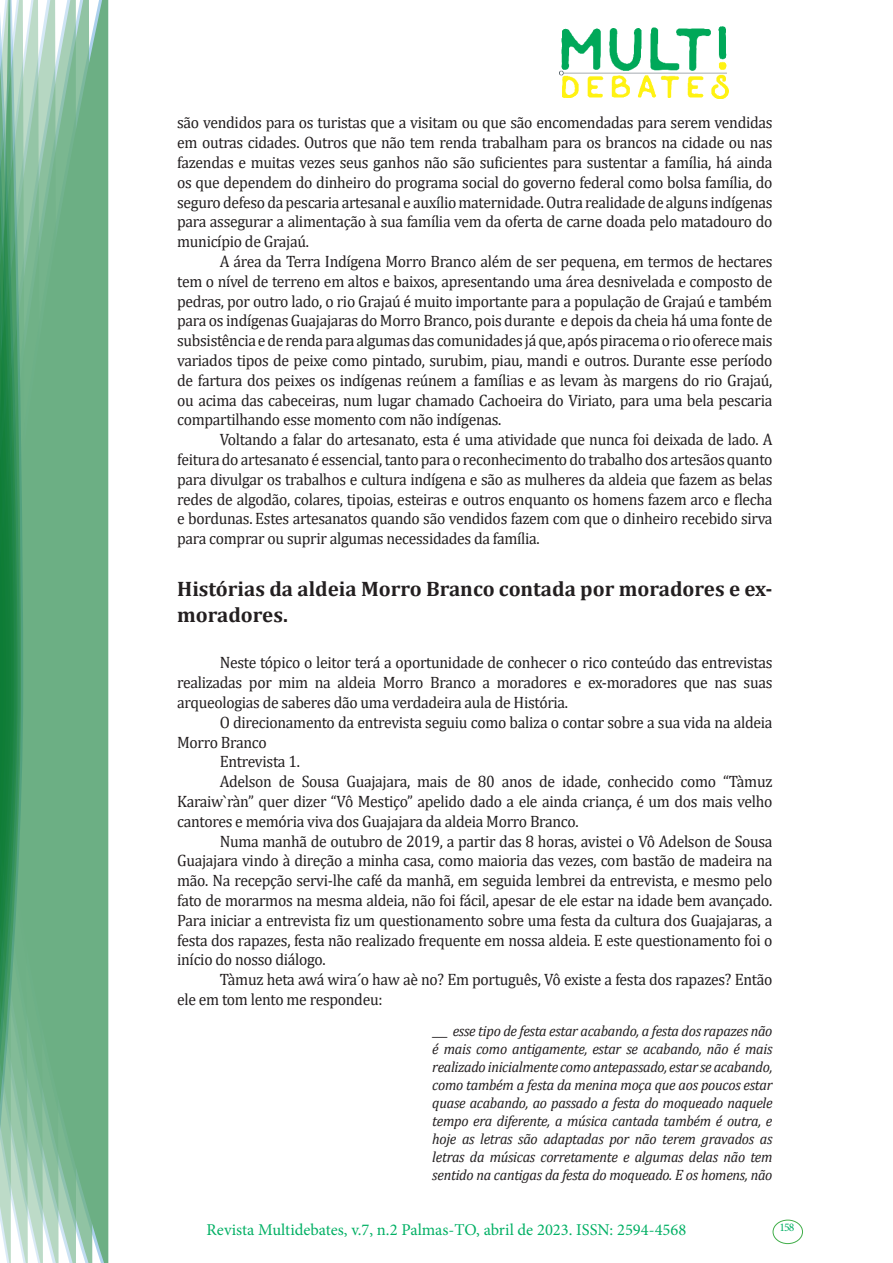
<style>
.page{position:relative;width:893px;height:1263px;background:#fff}
.page>*{position:absolute;margin:0;border:0;box-sizing:border-box;transform-origin:0 0}
.Titulo_2{font:700 21px/25.2px "Cambria";color:#231f20}
.texto{font:16.5px/19.8px "Cambria";letter-spacing:-.02em;color:#231f20;text-align:justify;scale:.95 1}
.t1{font:16.5px "Minion Pro";color:#00b064}
.citacao{font:italic 15px/18px "Cambria";letter-spacing:-.02em;color:#231f20;text-align:justify;scale:.95 1}
.t2{font:11.7px "Minion Pro";color:#00b064}
.s1{font-style:normal}
</style>
<div class="page">
<img style="left:559px;top:26px;width:169px;height:72px">
<div style="left:95px;top:0;width:14px;height:1263px;background:#6caf84"></div>
<svg style="left:79px;top:0;width:16px;height:1263px;background:#71b289"></svg>
<svg style="left:62px;top:0;width:17px;height:1263px;background:#75b48c"></svg>
<svg style="left:45px;top:0;width:17px;height:1263px;background:#7cb792"></svg>
<svg style="left:30px;top:0;width:15px;height:1263px;background:#80ba96"></svg>
<svg style="left:0;top:0;width:30px;height:1263px;background:#61a97f"></svg>
<div style="left:772px;top:1219px;width:31px;height:25px;border:1px solid #40ae49;border-radius:50%"></div>
<p class="texto" style="left:177px;top:113px;width:628px">são vendidos para os turistas que a visitam ou que são encomendadas para serem vendidas em outras cidades. Outros que não tem renda trabalham para os brancos na cidade ou nas fazendas e muitas vezes seus ganhos não são suficientes para sustentar a família, há ainda os que dependem do dinheiro do programa social do governo federal como bolsa família, do seguro defeso da pescaria artesanal e auxílio maternidade. Outra realidade de alguns indígenas para assegurar a alimentação à sua família vem da oferta de carne doada pelo matadouro do município de Grajaú.</p>
<p class="texto" style="left:177px;top:251px;width:628px;text-indent:43px">A área da Terra Indígena Morro Branco além de ser pequena, em termos de hectares tem o nível de terreno em altos e baixos, apresentando uma área desnivelada e composto de pedras, por outro lado, o rio Grajaú é muito importante para a população de Grajaú e também para os indígenas Guajajaras do Morro Branco, pois durante e depois da cheia há uma fonte de subsistência e de renda para algumas das comunidades já que, após piracema o rio oferece mais variados tipos de peixe como pintado, surubim, piau, mandi e outros. Durante esse período de fartura dos peixes os indígenas reúnem a famílias e as levam às margens do rio Grajaú, ou acima das cabeceiras, num lugar chamado Cachoeira do Viriato, para uma bela pescaria compartilhando esse momento com não indígenas.</p>
<p class="texto" style="left:177px;top:430px;width:628px;text-indent:43px">Voltando a falar do artesanato, esta é uma atividade que nunca foi deixada de lado. A feitura do artesanato é essencial, tanto para o reconhecimento do trabalho dos artesãos quanto para divulgar os trabalhos e cultura indígena e são as mulheres da aldeia que fazem as belas redes de algodão, colares, tipoias, esteiras e outros enquanto os homens fazem arco e flecha e bordunas. Estes artesanatos quando são vendidos fazem com que o dinheiro recebido sirva para comprar ou suprir algumas necessidades da família.</p>
<p class="Titulo_2" style="left:177px;top:576px;width:597px">Histórias da aldeia Morro Branco contada por moradores e ex&shy;moradores.</p>
<p class="texto" style="left:177px;top:653px;width:628px;text-indent:43px">Neste tópico o leitor terá a oportunidade de conhecer o rico conteúdo das entrevistas realizadas por mim na aldeia Morro Branco a moradores e ex-moradores que nas suas arqueologias de saberes dão uma verdadeira aula de História.</p>
<p class="texto" style="left:177px;top:712px;width:628px;text-indent:43px">O direcionamento da entrevista seguiu como baliza o contar sobre a sua vida na aldeia<br>Morro Branco</p>
<p class="texto" style="left:220px;top:752px;width:86px">Entrevista 1.</p>
<p class="texto" style="left:177px;top:772px;width:628px;text-indent:43px">Adelson de Sousa Guajajara, mais de 80 anos de idade, conhecido como “Tàmuz Karaiw`ràn” quer dizer “Vô Mestiço” apelido dado a ele ainda criança, é um dos mais velho cantores e memória viva dos Guajajara da aldeia Morro Branco.</p>
<p class="texto" style="left:177px;top:831px;width:628px;text-indent:43px">Numa manhã de outubro de 2019, a partir das 8 horas, avistei o Vô Adelson de Sousa Guajajara vindo à direção a minha casa, como maioria das vezes, com bastão de madeira na mão. Na recepção servi-lhe café da manhã, em seguida lembrei da entrevista, e mesmo pelo fato de morarmos na mesma aldeia, não foi fácil, apesar de ele estar na idade bem avançado.<br>Para iniciar a entrevista fiz um questionamento sobre uma festa da cultura dos Guajajaras, a festa dos rapazes, festa não realizado frequente em nossa aldeia. E este questionamento foi o início do nosso diálogo.</p>
<p class="texto" style="left:177px;top:970px;width:628px;text-indent:43px">Tàmuz heta awá wira´o haw aè no? Em português, Vô existe a festa dos rapazes? Então ele em tom lento me respondeu:</p>
<p class="citacao" style="left:432px;top:1021px;width:360px"><span class="s1">___</span> esse tipo de festa estar acabando, a festa dos rapazes não é mais como antigamente, estar se acabando, não é mais realizado inicialmente como antepassado, estar se acabando, como também a festa da menina moça que aos poucos estar quase acabando, ao passado a festa do moqueado naquele tempo era diferente, a música cantada também é outra, e hoje as letras são adaptadas por não terem gravados as letras da músicas corretamente e algumas delas não tem sentido na cantigas da festa do moqueado. E os homens, não</p>
<p class="t1" style="left:207px;top:1218px;width:481px">Revista Multidebates, v.7, n.2 Palmas-TO, abril de 2023. ISSN: 2594-4568</p>
<p class="t2" style="left:779px;top:1219px;width:16px">158</p>
</div>
